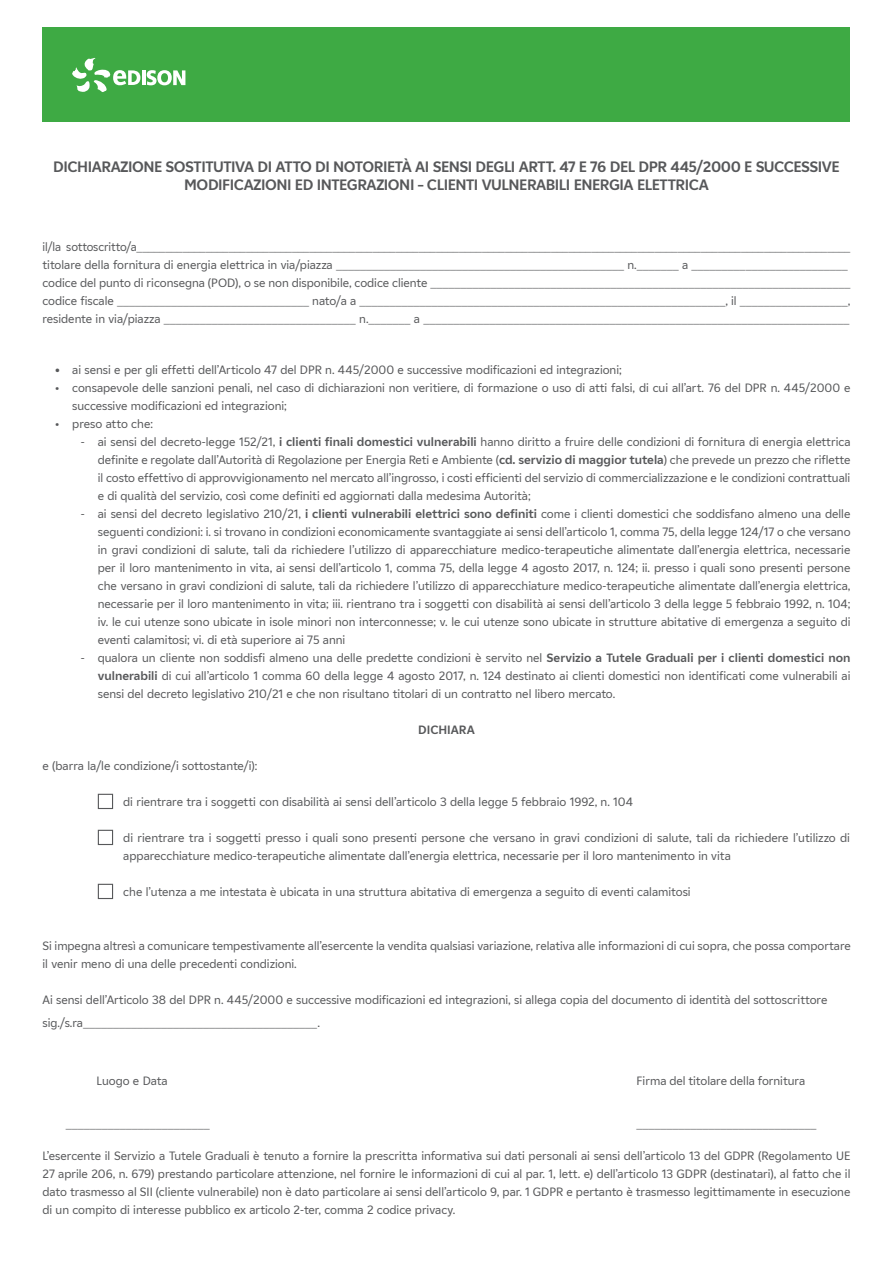
<style>
.page{position:relative;width:893px;height:1263px;background:#fff}
.page>*{position:absolute;margin:0;border:0;box-sizing:border-box;transform-origin:0 0}
.t1{font:700 15px/18px "EDF2020";letter-spacing:-.03em;color:#57585a;text-align:center}
.t2{font:12px/18px "EDF2020";color:#57585a;text-align:justify}
.t3{font:700 12px "Frutiger LT Std";color:#57585a}
.t4{font:12px "Frutiger LT Std";color:#57585a}
.t5{font:700 12px "EDF2020";color:#57585a}
.s1{font-family:"EDF2020";font-weight:400}
.s2{font-weight:700}
.s3{font-family:"EDF2020"}
</style>
<div class="page">
<div style="left:43px;top:28px;width:807px;height:94px;background:#3eaa44"></div>
<svg style="left:147px;top:70px;width:38px;height:15px"></svg>
<hr style="left:142px;top:70px;width:4px;height:15px;background:#fff">
<svg style="left:72px;top:58px;width:68px;height:34px"></svg>
<div style="left:98px;top:794px;width:15px;height:15px;border:1px solid #57585a"></div>
<div style="left:98px;top:830px;width:15px;height:15px;border:1px solid #57585a"></div>
<div style="left:98px;top:884px;width:15px;height:15px;border:1px solid #57585a"></div>
<p class="t1" style="left:53px;top:157px;width:788px">DICHIARAZIONE SOSTITUTIVA DI ATTO DI NOTORIETÀ AI SENSI DEGLI ARTT. 47 E 76 DEL DPR 445/2000 E SUCCESSIVE<br>MODIFICAZIONI ED INTEGRAZIONI – CLIENTI VULNERABILI ENERGIA ELETTRICA</p>
<p class="t3" style="left:43px;top:240px;width:809px"><span class="s1">il/la sottoscritto/a</span>____________________________________________________________________________________________________________________________</p>
<p class="t3" style="left:43px;top:258px;width:807px"><span class="s1">titolare della fornitura di energia elettrica in via/piazza</span> ________________________________________________ <span class="s1">n.</span>_______ <span class="s1">a</span> __________________________</p>
<p class="t3" style="left:43px;top:276px;width:809px"><span class="s1">codice del punto di riconsegna (POD), o se non disponibile, codice cliente</span> ______________________________________________________________________</p>
<p class="t3" style="left:43px;top:294px;width:809px"><span class="s1">codice fiscale</span> ________________________________ <span class="s1">nato/a a</span> _____________________________________________________________<span class="s1">, il</span> __________________<span class="s1">,</span></p>
<p class="t3" style="left:43px;top:312px;width:808px"><span class="s1">residente in via/piazza</span> ________________________________ <span class="s1">n.</span>_______ <span class="s1">a</span> _______________________________________________________________________</p>
<p class="t2" style="left:55px;top:360px;width:568px"><span class="s2">•</span> ai sensi e per gli effetti dell’Articolo 47 del DPR n. 445/2000 e successive modificazioni ed integrazioni;</p>
<p class="t2" style="left:72px;top:378px;width:780px;text-indent:-17px">• consapevole delle sanzioni penali, nel caso di dichiarazioni non veritiere, di formazione o uso di atti falsi, di cui all’art. 76 del DPR n. 445/2000 e successive modificazioni ed integrazioni;</p>
<p class="t2" style="left:55px;top:414px;width:99px">• preso atto che:</p>
<p class="t2" style="left:98px;top:432px;width:754px;text-indent:-17px">- ai sensi del decreto-legge 152/21, <span class="s2">i clienti finali domestici vulnerabili</span> hanno diritto a fruire delle condizioni di fornitura di energia elettrica definite e regolate dall’Autorità di Regolazione per Energia Reti e Ambiente (<span class="s2">cd. servizio di maggior tutela</span>) che prevede un prezzo che riflette il costo effettivo di approvvigionamento nel mercato all’ingrosso, i costi efficienti del servizio di commercializzazione e le condizioni contrattuali e di qualità del servizio, così come definiti ed aggiornati dalla medesima Autorità;</p>
<p class="t2" style="left:98px;top:504px;width:754px;text-indent:-17px">- ai sensi del decreto legislativo 210/21, <span class="s2">i clienti vulnerabili elettrici sono definiti</span> come i clienti domestici che soddisfano almeno una delle seguenti condizioni: i. si trovano in condizioni economicamente svantaggiate ai sensi dell’articolo 1, comma 75, della legge 124/17 o che versano in gravi condizioni di salute, tali da richiedere l’utilizzo di apparecchiature medico-terapeutiche alimentate dall’energia elettrica, necessarie per il loro mantenimento in vita, ai sensi dell’articolo 1, comma 75, della legge 4 agosto 2017, n. 124; ii. presso i quali sono presenti persone che versano in gravi condizioni di salute, tali da richiedere l’utilizzo di apparecchiature medico-terapeutiche alimentate dall’energia elettrica, necessarie per il loro mantenimento in vita; iii. rientrano tra i soggetti con disabilità ai sensi dell’articolo 3 della legge 5 febbraio 1992, n. 104; iv. le cui utenze sono ubicate in isole minori non interconnesse; v. le cui utenze sono ubicate in strutture abitative di emergenza a seguito di eventi calamitosi; vi. di età superiore ai 75 anni</p>
<p class="t2" style="left:98px;top:648px;width:754px;text-indent:-17px">- qualora un cliente non soddisfi almeno una delle predette condizioni è servito nel <span class="s2">Servizio a Tutele Graduali per i clienti domestici non vulnerabili</span> di cui all’articolo 1 comma 60 della legge 4 agosto 2017, n. 124 destinato ai clienti domestici non identificati come vulnerabili ai sensi del decreto legislativo 210/21 e che non risultano titolari di un contratto nel libero mercato.</p>
<p class="t5" style="left:418px;top:721px;width:58px">DICHIARA</p>
<p class="t2" style="left:43px;top:756px;width:216px">e (barra la/le condizione/i sottostante/i):</p>
<p class="t2" style="left:123px;top:792px;width:511px">di rientrare tra i soggetti con disabilità ai sensi dell’articolo 3 della legge 5 febbraio 1992, n. 104</p>
<p class="t2" style="left:123px;top:828px;width:728px">di rientrare tra i soggetti presso i quali sono presenti persone che versano in gravi condizioni di salute, tali da richiedere l’utilizzo di apparecchiature medico-terapeutiche alimentate dall’energia elettrica, necessarie per il loro mantenimento in vita</p>
<p class="t2" style="left:123px;top:882px;width:569px">che l’utenza a me intestata è ubicata in una struttura abitativa di emergenza a seguito di eventi calamitosi</p>
<p class="t2" style="left:43px;top:936px;width:810px">Si impegna altresì a comunicare tempestivamente all’esercente la vendita qualsiasi variazione, relativa alle informazioni di cui sopra, che possa comportare il venir meno di una delle precedenti condizioni.</p>
<p class="t2" style="left:43px;top:990px;width:786px">Ai sensi dell’Articolo 38 del DPR n. 445/2000 e successive modificazioni ed integrazioni, si allega copia del documento di identità del sottoscrittore</p>
<p class="t4" style="left:43px;top:1015px;width:279px"><span class="s3">sig./s.ra</span>_______________________________________.</p>
<p class="t2" style="left:97px;top:1071px;width:73px">Luogo e Data</p>
<p class="t2" style="left:637px;top:1071px;width:170px">Firma del titolare della fornitura</p>
<p class="t3" style="left:66px;top:1117px;width:146px">________________________</p>
<p class="t4" style="left:637px;top:1117px;width:181px">______________________________</p>
<p class="t2" style="left:43px;top:1147px;width:809px">L’esercente il Servizio a Tutele Graduali è tenuto a fornire la prescritta informativa sui dati personali ai sensi dell’articolo 13 del GDPR (Regolamento UE 27 aprile 206, n. 679) prestando particolare attenzione, nel fornire le informazioni di cui al par. 1, lett. e) dell’articolo 13 GDPR (destinatari), al fatto che il dato trasmesso al SII (cliente vulnerabile) non è dato particolare ai sensi dell’articolo 9, par. 1 GDPR e pertanto è trasmesso legittimamente in esecuzione di un compito di interesse pubblico ex articolo 2-ter, comma 2 codice privacy.</p>
</div>
